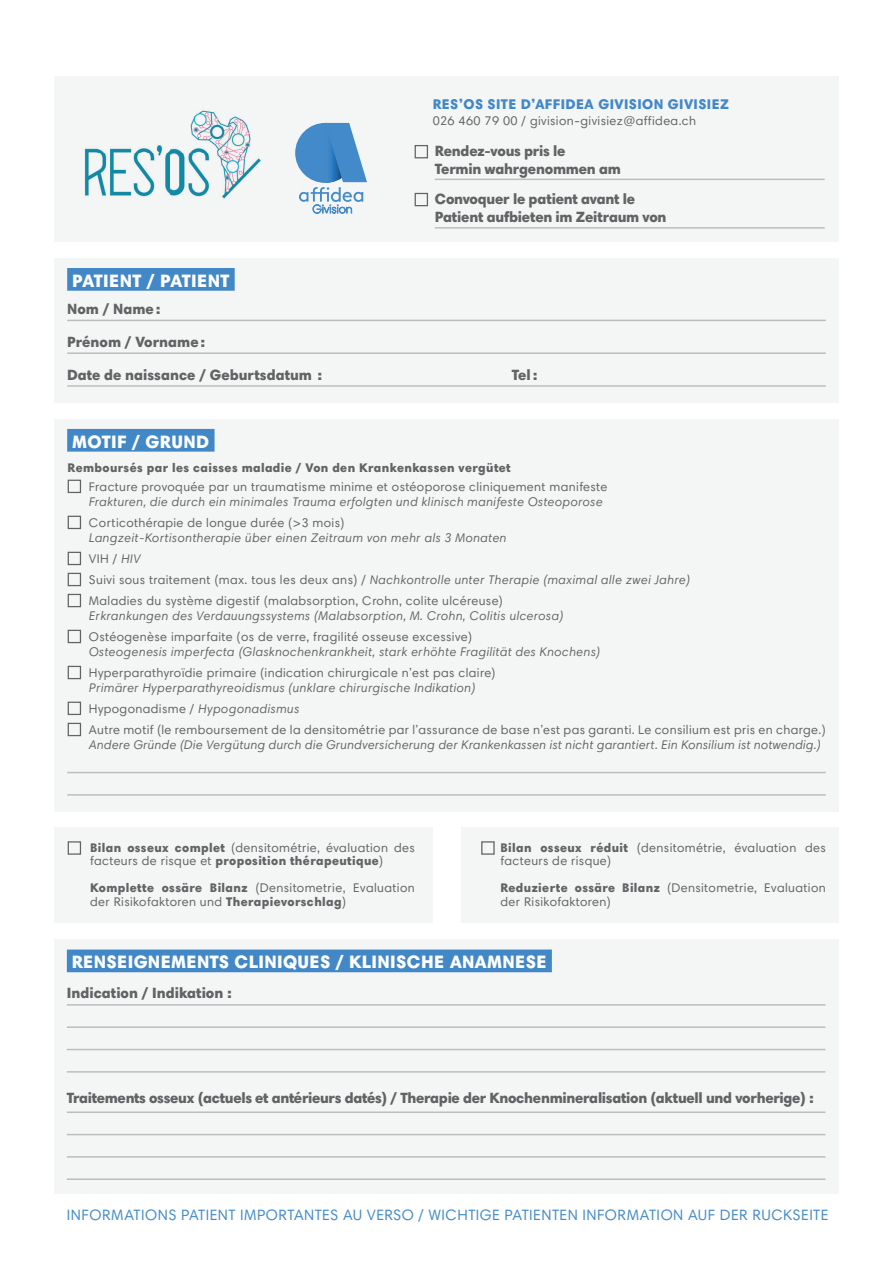
<style>
.page{position:relative;width:893px;height:1263px;background:#fff}
.page>*{position:absolute;margin:0;border:0;box-sizing:border-box;transform-origin:0 0}
.t1{font:900 18.15px "Harmonia Sans W1 G";letter-spacing:.02em;color:#fff}
.t2{font:15.15px "Harmonia Sans W1 G";letter-spacing:.03em;color:#448bca}
.t3{font:900 15px/18px "Harmonia Sans W1 G";letter-spacing:-.02em;color:#636366}
.t4{font:900 15px/32.8px "Harmonia Sans W1 G";color:#636366}
.t5{font:900 14.25px "Harmonia Sans W1 G";letter-spacing:.03em;color:#4288c7}
.t6{font:12.6px/13.5px "Harmonia Sans W1 G";letter-spacing:.03em;color:#636366}
.t7{font:italic 12.6px/21px "Harmonia Sans W1 G";letter-spacing:.03em;color:#636366}
.t8{font:900 12.6px "Harmonia Sans W1 G";letter-spacing:.03em;color:#636366}
.s1{font-style:normal}
.s2{font-style:italic}
.s3{font-weight:900}
</style>
<div class="page">
<div style="left:54px;top:419px;width:785px;height:392px;background:#f4f5f5"></div>
<div style="left:54px;top:77px;width:785px;height:165px;background:#f4f5f5"></div>
<div style="left:54px;top:828px;width:378px;height:95px;background:#f4f5f5"></div>
<div style="left:67px;top:429px;width:148px;height:23px;background:#4288c7"></div>
<img style="left:84px;top:110px;width:177px;height:89px">
<div style="left:68px;top:480px;width:13px;height:13px;border:1px solid #636366"></div>
<div style="left:68px;top:516px;width:13px;height:13px;border:1px solid #636366"></div>
<div style="left:68px;top:552px;width:13px;height:13px;border:1px solid #636366"></div>
<div style="left:68px;top:573px;width:13px;height:13px;border:1px solid #636366"></div>
<div style="left:68px;top:594px;width:13px;height:13px;border:1px solid #636366"></div>
<div style="left:68px;top:630px;width:13px;height:13px;border:1px solid #636366"></div>
<div style="left:68px;top:666px;width:13px;height:13px;border:1px solid #636366"></div>
<div style="left:68px;top:702px;width:13px;height:13px;border:1px solid #636366"></div>
<div style="left:68px;top:723px;width:13px;height:13px;border:1px solid #636366"></div>
<div style="left:68px;top:841px;width:13px;height:14px;border:1px solid #636366"></div>
<div style="left:461px;top:828px;width:378px;height:95px;background:#f4f5f5"></div>
<div style="left:481px;top:841px;width:14px;height:14px;border:1px solid #636366"></div>
<hr style="left:435px;top:179px;width:390px;height:1px;background:#bcbdc0">
<hr style="left:435px;top:227px;width:390px;height:2px;background:#bcbdc0">
<div style="left:54px;top:258px;width:785px;height:144px;background:#f4f5f5"></div>
<div style="left:67px;top:268px;width:168px;height:23px;background:#4288c7"></div>
<hr style="left:67px;top:320px;width:759px;height:1px;background:#bcbdc0">
<hr style="left:67px;top:352px;width:759px;height:2px;background:#bcbdc0">
<hr style="left:67px;top:385px;width:759px;height:2px;background:#bcbdc0">
<div style="left:415px;top:145px;width:13px;height:13px;border:1px solid #636366"></div>
<div style="left:415px;top:193px;width:13px;height:13px;border:1px solid #636366"></div>
<hr style="left:67px;top:772px;width:759px;height:1px;background:#bcbdc0">
<hr style="left:67px;top:794px;width:759px;height:2px;background:#bcbdc0">
<div style="left:54px;top:939px;width:785px;height:255px;background:#f4f5f5"></div>
<div style="left:67px;top:949px;width:485px;height:23px;background:#4288c7"></div>
<hr style="left:67px;top:1004px;width:758px;height:1px;background:#bcbdc0">
<hr style="left:67px;top:1111px;width:758px;height:2px;background:#bcbdc0">
<hr style="left:67px;top:1026px;width:758px;height:2px;background:#bcbdc0">
<hr style="left:67px;top:1134px;width:758px;height:1px;background:#bcbdc0">
<hr style="left:67px;top:1049px;width:758px;height:1px;background:#bcbdc0">
<hr style="left:67px;top:1156px;width:758px;height:2px;background:#bcbdc0">
<hr style="left:67px;top:1178px;width:758px;height:2px;background:#bcbdc0">
<hr style="left:67px;top:1071px;width:758px;height:1px;background:#bcbdc0">
<div style="left:295px;top:123px;width:60px;height:60px;background:#428ac9;border-radius:50%"></div>
<svg style="left:299px;top:123px;width:68px;height:91px"></svg>
<p class="t5" style="left:433px;top:95px;width:298px">RES’OS SITE D’AFFIDEA GIVISION GIVISIEZ</p>
<p class="t6" style="left:433px;top:114px;width:265px">026 460 79 00 / givision-givisiez@affidea.ch</p>
<h1 class="t1" style="left:72px;top:269px;width:159px">PATIENT / PATIENT</h1>
<p class="t4" style="left:67px;top:292px;width:257px">Nom / Name :<br>Prénom / Vorname :<br>Date de naissance / Geburtsdatum :</p>
<h1 class="t1" style="left:72px;top:430px;width:139px">MOTIF / GRUND</h1>
<p class="t3" style="left:435px;top:142px;width:188px">Rendez-vous pris le<br>Termin wahrgenommen am</p>
<p class="t3" style="left:435px;top:189px;width:233px">Convoquer le patient avant le<br>Patient aufbieten im Zeitraum von</p>
<p class="t3" style="left:512px;top:365px;width:27px">Tel :</p>
<p class="t8" style="left:68px;top:460px;width:444px">Remboursés par les caisses maladie / Von den Krankenkassen vergütet</p>
<p class="t6" style="left:89px;top:480px;width:520px">Fracture provoquée par un traumatisme minime et ostéoporose cliniquement manifeste</p>
<p class="t7" style="left:89px;top:491px;width:515px">Frakturen, die durch ein minimales Trauma erfolgten und klinisch manifeste Osteoporose</p>
<p class="t6" style="left:89px;top:516px;width:257px">Corticothérapie de longue durée (&gt;3 mois)</p>
<p class="t7" style="left:89px;top:527px;width:602px">Langzeit-Kortisontherapie über einen Zeitraum von mehr als 3 Monaten<br><span class="s1">VIH /</span> HIV<br><span class="s1">Suivi sous traitement (max. tous les deux ans) /</span> Nachkontrolle unter Therapie (maximal alle zwei Jahre)<br><span class="s1">Maladies du système digestif (malabsorption, Crohn, colite ulcéreuse)</span></p>
<p class="t7" style="left:89px;top:605px;width:476px">Erkrankungen des Verdauungssystems (Malabsorption, M. Crohn, Colitis ulcerosa)</p>
<p class="t6" style="left:89px;top:630px;width:385px">Ostéogenèse imparfaite (os de verre, fragilité osseuse excessive)</p>
<p class="t7" style="left:89px;top:641px;width:513px">Osteogenesis imperfecta (Glasknochenkrankheit, stark erhöhte Fragilität des Knochens)</p>
<p class="t6" style="left:89px;top:666px;width:408px">Hyperparathyroïdie primaire (indication chirurgicale n’est pas claire)</p>
<p class="t6" style="left:89px;top:677px;width:738px;line-height:21px"><span class="s2">Primärer Hyperparathyreoidismus (unklare chirurgische Indikation)<br></span>Hypogonadisme / <span class="s2">Hypogonadismus<br></span>Autre motif (le remboursement de la densitométrie par l’assurance de base n’est pas garanti. Le consilium est pris en charge.)</p>
<p class="t7" style="left:89px;top:734px;width:733px">Andere Gründe (Die Vergütung durch die Grundversicherung der Krankenkassen ist nicht garantiert. Ein Konsilium ist notwendig.)</p>
<p class="t6" style="left:90px;top:840px;width:326px"><span class="s3">Bilan osseux complet</span> (densitométrie, évaluation des facteurs de risque et <span class="s3">proposition thérapeutique</span>)</p>
<p class="t6" style="left:90px;top:881px;width:326px"><span class="s3">Komplette ossäre Bilanz</span> (Densitometrie, Evaluation der Risikofaktoren und <span class="s3">Therapievorschlag</span>)</p>
<p class="t6" style="left:500px;top:840px;width:327px"><span class="s3">Bilan osseux réduit</span> (densitométrie, évaluation des facteurs de risque)</p>
<p class="t6" style="left:500px;top:881px;width:327px"><span class="s3">Reduzierte ossäre Bilanz</span> (Densitometrie, Evaluation der Risikofaktoren)</p>
<h1 class="t1" style="left:72px;top:950px;width:476px">RENSEIGNEMENTS CLINIQUES / KLINISCHE ANAMNESE</h1>
<p class="t4" style="left:67px;top:976px;width:167px">Indication / Indikation :</p>
<p class="t3" style="left:67px;top:1089px;width:749px">Traitements osseux (actuels et antérieurs datés) / Therapie der Knochenmineralisation (aktuell und vorherige) :</p>
<p class="t2" style="left:67px;top:1205px;width:763px">INFORMATIONS PATIENT IMPORTANTES AU VERSO / WICHTIGE PATIENTEN INFORMATION AUF DER RUCKSEITE</p>
</div>
